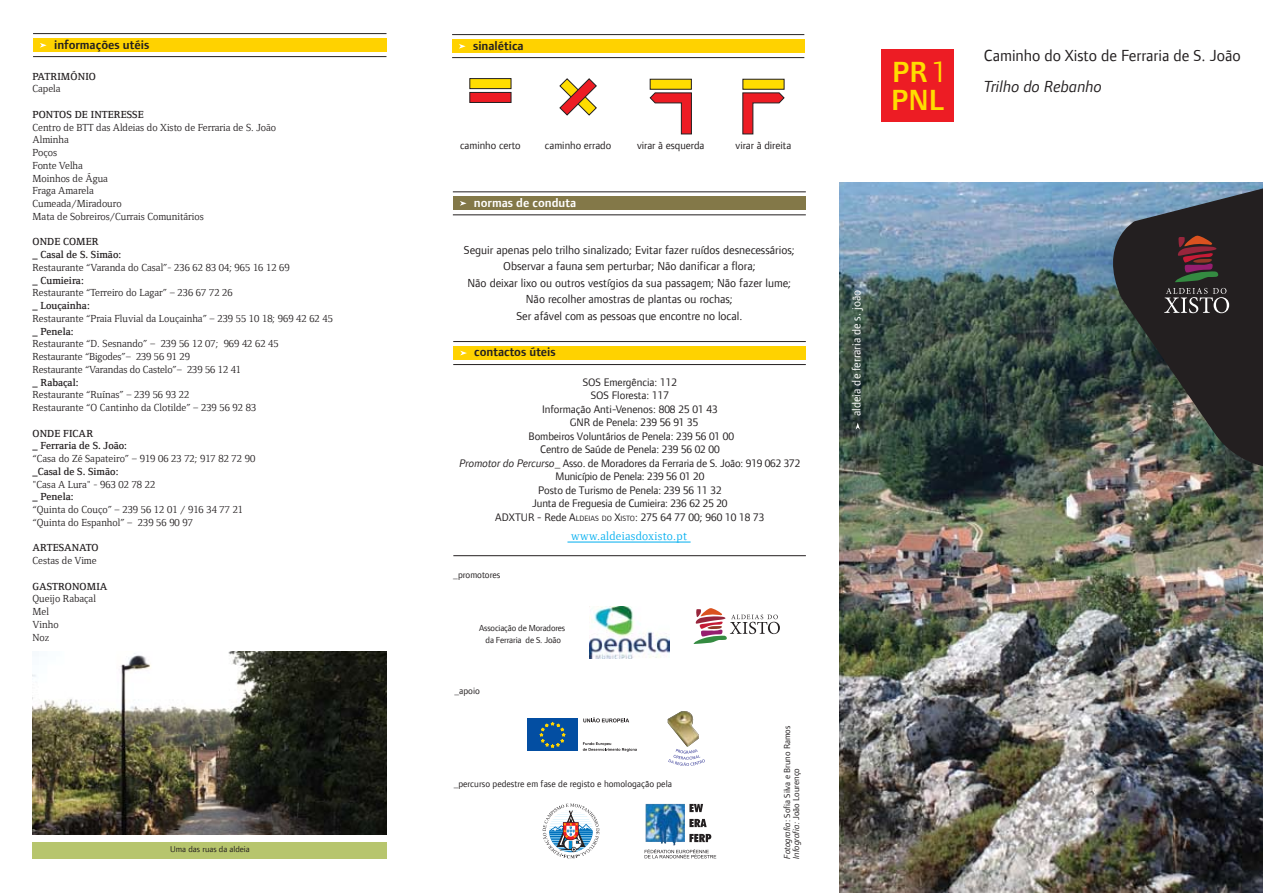
<style>
.page{position:relative;width:1263px;height:893px;background:#fff}
.page>*{position:absolute;margin:0;border:0;box-sizing:border-box;transform-origin:0 0}
.t1{font:600 30px/28.5px "Foundry Form Sans";color:#fd0}
.t2{font:16.5px/31.5px "Foundry Form Sans";color:#231f20}
.t3{font:600 12.75px "Foundry Form Sans";color:#231f20}
.t4{font:600 12.75px "Foundry Form Sans";color:#fff}
.t5{font:12px/16.5px "Foundry Form Sans";color:#231f20;text-align:center}
.t6{font:12px "Foundry Form Sans";color:#fff}
.t7{font:12px "Foundry Form Serif";letter-spacing:.025em;color:#00aeef}
.t8{font:11.25px "Foundry Form Sans";letter-spacing:-.01em;color:#231f20}
.t9{font:10.95px "Foundry Form Sans";color:#231f20}
.t10{font:10.5px/12.8px "Foundry Form Serif";color:#231f20}
.t11{font:600 10.5px/12.8px "Foundry Form Serif";letter-spacing:.01em;color:#231f20}
.t12{font:9.45px "Foundry Form Sans";color:#231f20}
.t13{font:9px/12px "Foundry Form Sans";letter-spacing:-.015em;color:#231f20;text-align:center}
.t14{font:8.7px "Foundry Form Sans";color:#231f20}
.s1{font-weight:400}
.s2{font-weight:600}
.s3{font-style:italic}
.s4{font-size:7.8px}
</style>
<div class="page">
<img style="left:840px;top:182px;width:423px;height:711px">
<div style="left:882px;top:49px;width:72px;height:72px;background:#ed1c24"></div>
<div style="left:469px;top:78px;width:42px;height:11px;background:#fd0;border:1px solid #231f20"></div>
<div style="left:469px;top:92px;width:42px;height:11px;background:#ed1c24;border:1px solid #231f20"></div>
<svg style="left:559px;top:78px;width:38px;height:38px"></svg>
<div style="left:650px;top:79px;width:42px;height:11px;background:#fd0;border:1px solid #231f20"></div>
<svg style="left:649px;top:92px;width:43px;height:43px"></svg>
<div style="left:742px;top:79px;width:42px;height:11px;background:#fd0;border:1px solid #231f20"></div>
<svg style="left:742px;top:92px;width:43px;height:43px"></svg>
<svg style="left:543px;top:803px;width:56px;height:55px"></svg>
<svg style="left:645px;top:804px;width:71px;height:54px"></svg>
<img style="left:645px;top:804px;width:40px;height:41px">
<svg style="left:583px;top:742px;width:54px;height:10px"></svg>
<svg style="left:583px;top:717px;width:46px;height:5px"></svg>
<div style="left:527px;top:718px;width:51px;height:33px;background:#034ea2"></div>
<svg style="left:540px;top:722px;width:25px;height:26px"></svg>
<svg style="left:667px;top:719px;width:38px;height:47px"></svg>
<img style="left:668px;top:711px;width:31px;height:36px">
<hr style="left:453px;top:555px;width:353px;height:1px;background:#231f20">
<hr style="left:567px;top:542px;width:124px;height:1px;background:#00aeef">
<img style="left:1096px;top:182px;width:167px;height:288px">
<svg style="left:1164px;top:288px;width:65px;height:25px;background:#535051"></svg>
<svg style="left:1173px;top:235px;width:45px;height:47px;background:#54302e"></svg>
<div style="left:452px;top:39px;width:352px;height:14px;background:#ffd200"></div>
<hr style="left:452px;top:57px;width:352px;height:1px;background:#231f20">
<hr style="left:452px;top:34px;width:352px;height:1px;background:#231f20">
<svg style="left:459px;top:44px;width:7px;height:5px"></svg>
<hr style="left:453px;top:364px;width:353px;height:1px;background:#231f20">
<hr style="left:453px;top:341px;width:353px;height:1px;background:#231f20">
<div style="left:453px;top:346px;width:353px;height:14px;background:#ffd200"></div>
<svg style="left:460px;top:351px;width:7px;height:4px"></svg>
<hr style="left:453px;top:215px;width:353px;height:1px;background:#231f20">
<hr style="left:453px;top:192px;width:353px;height:1px;background:#231f20">
<div style="left:453px;top:196px;width:353px;height:14px;background:#837848"></div>
<svg style="left:460px;top:201px;width:7px;height:5px"></svg>
<div style="left:33px;top:842px;width:354px;height:16px;background:#b7c56d"></div>
<svg style="left:693px;top:608px;width:87px;height:36px"></svg>
<div style="left:33px;top:38px;width:353px;height:14px;background:#ffd200"></div>
<hr style="left:33px;top:56px;width:353px;height:1px;background:#231f20">
<hr style="left:33px;top:33px;width:353px;height:1px;background:#231f20">
<svg style="left:40px;top:43px;width:7px;height:5px"></svg>
<svg style="left:855px;top:423px;width:5px;height:7px"></svg>
<img style="left:33px;top:651px;width:354px;height:183px">
<img style="left:590px;top:606px;width:80px;height:52px">
<p class="t3" style="left:54px;top:38px;width:97px">informações utéis</p>
<p class="t11" style="left:33px;top:70px;width:65px">PATRIMÓNIO<br><span class="s1">Capela</span></p>
<p class="t10" style="left:33px;top:108px;width:245px"><span class="s2">PONTOS DE INTERESSE<br></span>Centro de BTT das Aldeias do Xisto de Ferraria de S. João<br>Alminha<br>Poços<br>Fonte Velha<br>Moinhos de Água<br>Fraga Amarela<br>Cumeada/Miradouro<br>Mata de Sobreiros/Currais Comunitários</p>
<p class="t10" style="left:33px;top:236px;width:302px"><span class="s2">ONDE COMER<br>_ Casal de S. Simão:<br></span>Restaurante “Varanda do Casal”- 236 62 83 04; 965 16 12 69<br><span class="s2">_ Cumieira:<br></span>Restaurante “Terreiro do Lagar” – 236 67 72 26<br><span class="s2">_ Louçainha:<br></span>Restaurante “Praia Fluvial da Louçainha” – 239 55 10 18; 969 42 62 45 <span class="s2">_ Penela:<br></span>Restaurante “D. Sesnando” – 239 56 12 07; 969 42 62 45<br>Restaurante “Bigodes”– 239 56 91 29<br>Restaurante “Varandas do Castelo”– 239 56 12 41<br><span class="s2">_ Rabaçal:<br></span>Restaurante “Ruínas” – 239 56 93 22<br>Restaurante “O Cantinho da Clotilde” – 239 56 92 83</p>
<p class="t10" style="left:33px;top:427px;width:224px"><span class="s2">ONDE FICAR<br>_ Ferraria de S. João:<br></span>“Casa do Zé Sapateiro” – 919 06 23 72; 917 82 72 90 <span class="s2">_Casal de S. Simão:<br></span>"Casa A Lura" - 963 02 78 22<br><span class="s2">_ Penela:<br></span>“Quinta do Couço” – 239 56 12 01 / 916 34 77 21 “Quinta do Espanhol” – 239 56 90 97</p>
<p class="t10" style="left:33px;top:541px;width:68px"><span class="s2">ARTESANATO<br></span>Cestas de Vime</p>
<p class="t10" style="left:33px;top:580px;width:77px"><span class="s2">GASTRONOMIA<br></span>Queijo Rabaçal<br>Mel<br>Vinho<br>Noz</p>
<p class="t14" style="left:170px;top:845px;width:81px">Uma das ruas da aldeia</p>
<p class="t3" style="left:473px;top:39px;width:52px">sinalética</p>
<p class="t9" style="left:460px;top:139px;width:62px">caminho certo</p>
<p class="t9" style="left:545px;top:139px;width:68px">caminho errado</p>
<p class="t9" style="left:637px;top:139px;width:69px">virar à esquerda</p>
<p class="t9" style="left:736px;top:139px;width:57px">virar à direita</p>
<p class="t4" style="left:474px;top:195px;width:104px">normas de conduta</p>
<p class="t5" style="left:464px;top:241px;width:332px">Seguir apenas pelo trilho sinalizado; Evitar fazer ruídos desnecessários; Observar a fauna sem perturbar; Não danificar a flora;<br>Não deixar lixo ou outros vestígios da sua passagem; Não fazer lume; Não recolher amostras de plantas ou rochas;<br>Ser afável com as pessoas que encontre no local.</p>
<p class="t3" style="left:474px;top:345px;width:83px">contactos úteis</p>
<p class="t8" style="left:583px;top:376px;width:96px">SOS Emergência: 112</p>
<p class="t8" style="left:591px;top:389px;width:80px">SOS Floresta: 117</p>
<p class="t8" style="left:542px;top:403px;width:177px">Informação Anti-Venenos: 808 25 01 43</p>
<p class="t8" style="left:570px;top:416px;width:130px">GNR de Penela: 239 56 91 35</p>
<p class="t8" style="left:529px;top:430px;width:207px">Bombeiros Voluntários de Penela: 239 56 01 00</p>
<p class="t8" style="left:540px;top:443px;width:181px">Centro de Saúde de Penela: 239 56 02 00</p>
<p class="t8" style="left:459px;top:457px;width:342px"><span class="s3">Promotor do Percurso</span>_ Asso. de Moradores da Ferraria de S. João: 919 062 372</p>
<p class="t8" style="left:555px;top:470px;width:150px">Município de Penela: 239 56 01 20</p>
<p class="t8" style="left:538px;top:484px;width:185px">Posto de Turismo de Penela: 239 56 11 32</p>
<p class="t8" style="left:532px;top:497px;width:197px">Junta de Freguesia de Cumieira: 236 62 25 20</p>
<p class="t8" style="left:495px;top:511px;width:271px">ADXTUR - Rede A<span class="s4">LDEIAS DO</span> X<span class="s4">ISTO</span>: 275 64 77 00; 960 10 18 73</p>
<p class="t12" style="left:453px;top:570px;width:49px">_promotores</p>
<p class="t7" style="left:571px;top:529px;width:117px">www.aldeiasdoxisto.pt</p>
<p class="t13" style="left:479px;top:622px;width:88px">Associação de Moradores da Ferraria de S. João</p>
<p class="t12" style="left:454px;top:685px;width:27px">_apoio</p>
<p class="t12" style="left:454px;top:779px;width:220px">_percurso pedestre em fase de registo e homologação pela</p>
<p class="t13" style="left:782px;top:859px;width:134px;line-height:9px;text-align:left;rotate:-90deg"><span class="s3">Fotografia</span>: Sofia Silva e Bruno Ramos<br><span class="s3">Infografia:</span> João Lourenço</p>
<p class="t1" style="left:891px;top:57px;width:57px">PR<span class="s1">1<br></span>PNL</p>
<p class="t2" style="left:984px;top:40px;width:258px">Caminho do Xisto de Ferraria de S. João<br><span class="s3">Trilho do Rebanho</span></p>
<p class="t6" style="left:850px;top:416px;width:128px;rotate:-90deg">aldeia de ferraria de s. joão</p>
</div>
